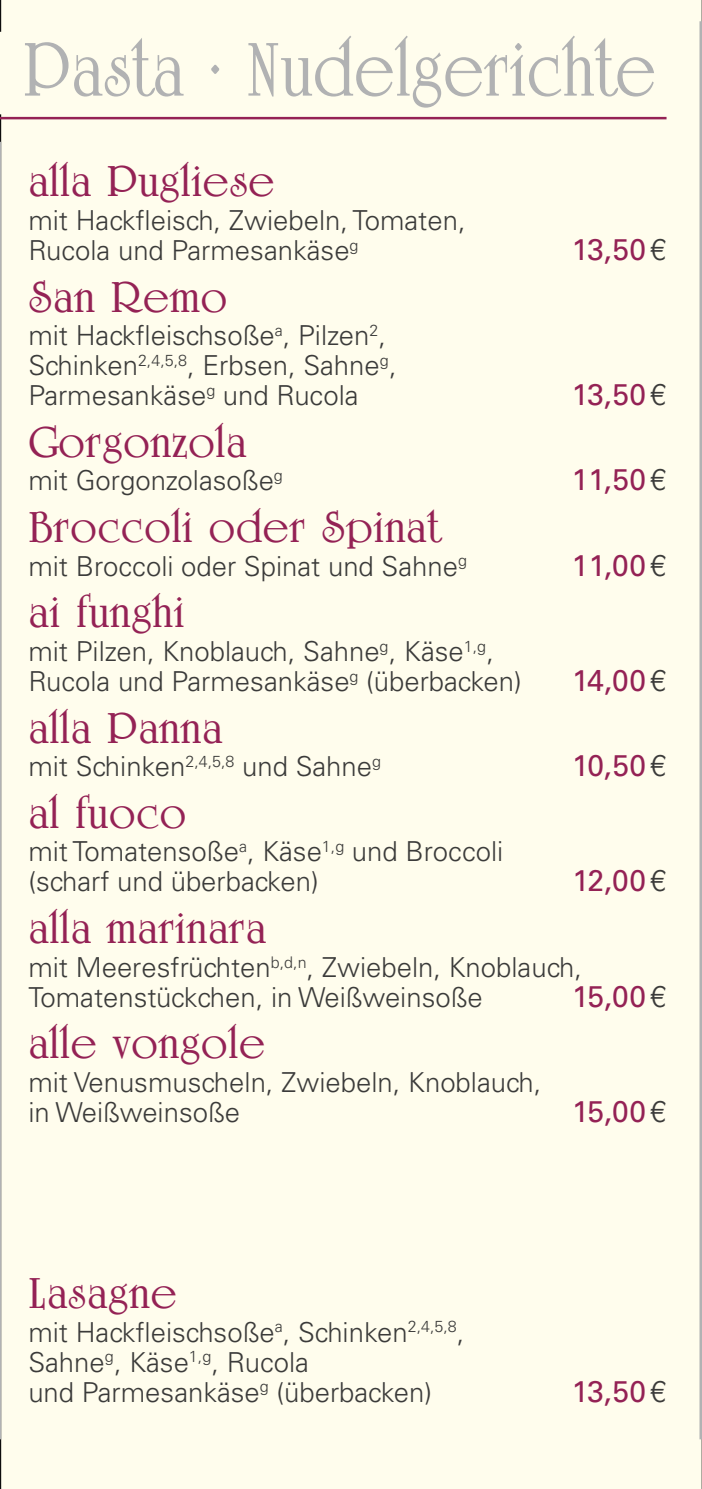
<style>
.page{position:relative;width:702px;height:1489px;background:#fff}
.page>*{position:absolute;margin:0;border:0;box-sizing:border-box;transform-origin:0 0}
.t1{font:75px "US";letter-spacing:.01em;color:#b1b2b3;scale:.88 1}
.t2{font:75px "US";letter-spacing:.01em;color:#b1b2b3}
.t3{font:42.5px "US";letter-spacing:.02em;color:#942255}
.t4{font:30px "Univers LT Std";letter-spacing:.01em;color:#942255}
.t5{font:300 27.5px/30px "Univers LT Std";color:#3b3b3a}
.s1{font-weight:300;color:#3b3b3a}
</style>
<div class="page">
<div style="left:1px;top:0;width:700px;height:1488px;background:#fffded"></div>
<svg style="left:701px;top:0;width:1px;height:1488px"></svg>
<hr style="left:0;top:142px;width:1px;height:1297px;background:#b1b2b3">
<hr style="left:0;top:117px;width:666px;height:2px;background:#942255">
<hr style="left:699px;top:21px;width:3px;height:1418px;background:#b1b2b3">
<div style="left:0;top:32px;width:666px;height:82px;background:#fffded"></div>
<h1 class="t2" style="left:17px;top:25px;width:344px">elgerichte</h1>
<h1 class="t1" style="left:23px;top:25px;width:721px">Pasta ∙ Nudelgerichte</h1>
<h2 class="t3" style="left:28px;top:156px;width:248px">alla Pugliese</h2>
<p class="t5" style="left:28px;top:205px;width:439px">mit Hackfleisch, Zwiebeln, Tomaten,<br>Rucola und Parmesankäse<sup>g</sup></p>
<h2 class="t3" style="left:28px;top:271px;width:200px">San Remo</h2>
<p class="t5" style="left:28px;top:320px;width:370px">mit Hackfleischsoße<sup>a</sup>, Pilzen<sup>2</sup>,<br>Schinken<sup>2,4,5,8</sup>, Erbsen, Sahne<sup>g</sup>,<br>Parmesankäse<sup>g</sup> und Rucola</p>
<p class="t4" style="left:572px;top:231px;width:96px">13,50<span class="s1">€</span></p>
<p class="t4" style="left:572px;top:376px;width:96px">13,50<span class="s1">€</span></p>
<h2 class="t3" style="left:28px;top:417px;width:220px">Gorgonzola</h2>
<p class="t5" style="left:28px;top:465px;width:256px">mit Gorgonzolasoße<sup>g</sup></p>
<p class="t4" style="left:571px;top:462px;width:96px">11,50<span class="s1">€</span></p>
<h2 class="t3" style="left:28px;top:502px;width:413px">Broccoli oder Spinat</h2>
<p class="t5" style="left:28px;top:551px;width:440px">mit Broccoli oder Spinat und Sahne<sup>g</sup></p>
<p class="t4" style="left:572px;top:547px;width:96px">11,00<span class="s1">€</span></p>
<h2 class="t3" style="left:28px;top:587px;width:157px">ai funghi</h2>
<p class="t5" style="left:28px;top:636px;width:495px">mit Pilzen, Knoblauch, Sahne<sup>g</sup>, Käse<sup>1,g</sup>,<br>Rucola und Parmesankäse<sup>g</sup> (überbacken)</p>
<p class="t4" style="left:572px;top:662px;width:96px">14,00<span class="s1">€</span></p>
<h2 class="t3" style="left:28px;top:702px;width:196px">alla Panna</h2>
<p class="t5" style="left:28px;top:751px;width:354px">mit Schinken<sup>2,4,5,8</sup> und Sahne<sup>g</sup></p>
<p class="t4" style="left:572px;top:747px;width:96px">10,50<span class="s1">€</span></p>
<h2 class="t3" style="left:28px;top:787px;width:159px">al fuoco</h2>
<p class="t5" style="left:28px;top:836px;width:476px">mit Tomatensoße<sup>a</sup>, Käse<sup>1,g</sup> und Broccoli (scharf und überbacken)</p>
<p class="t4" style="left:572px;top:863px;width:95px">12,00<span class="s1">€</span></p>
<h2 class="t3" style="left:28px;top:903px;width:239px">alla marinara</h2>
<p class="t5" style="left:28px;top:951px;width:555px">mit Meeresfrüchten<sup>b,d,n</sup>, Zwiebeln, Knoblauch,<br>Tomatenstückchen, in Weißweinsoße</p>
<p class="t4" style="left:572px;top:978px;width:96px">15,00<span class="s1">€</span></p>
<h2 class="t3" style="left:28px;top:1018px;width:238px">alle vongole</h2>
<p class="t5" style="left:28px;top:1067px;width:514px">mit Venusmuscheln, Zwiebeln, Knoblauch, in Weißweinsoße</p>
<p class="t4" style="left:572px;top:1093px;width:96px">15,00<span class="s1">€</span></p>
<h2 class="t3" style="left:28px;top:1267px;width:150px">Lasagne</h2>
<p class="t5" style="left:28px;top:1316px;width:437px">mit Hackfleischsoße<sup>a</sup>, Schinken<sup>2,4,5,8</sup>,<br>Sahne<sup>g</sup>, Käse<sup>1,g</sup>, Rucola<br>und Parmesankäse<sup>g</sup> (überbacken)</p>
<p class="t4" style="left:572px;top:1372px;width:96px">13,50<span class="s1">€</span></p>
</div>
